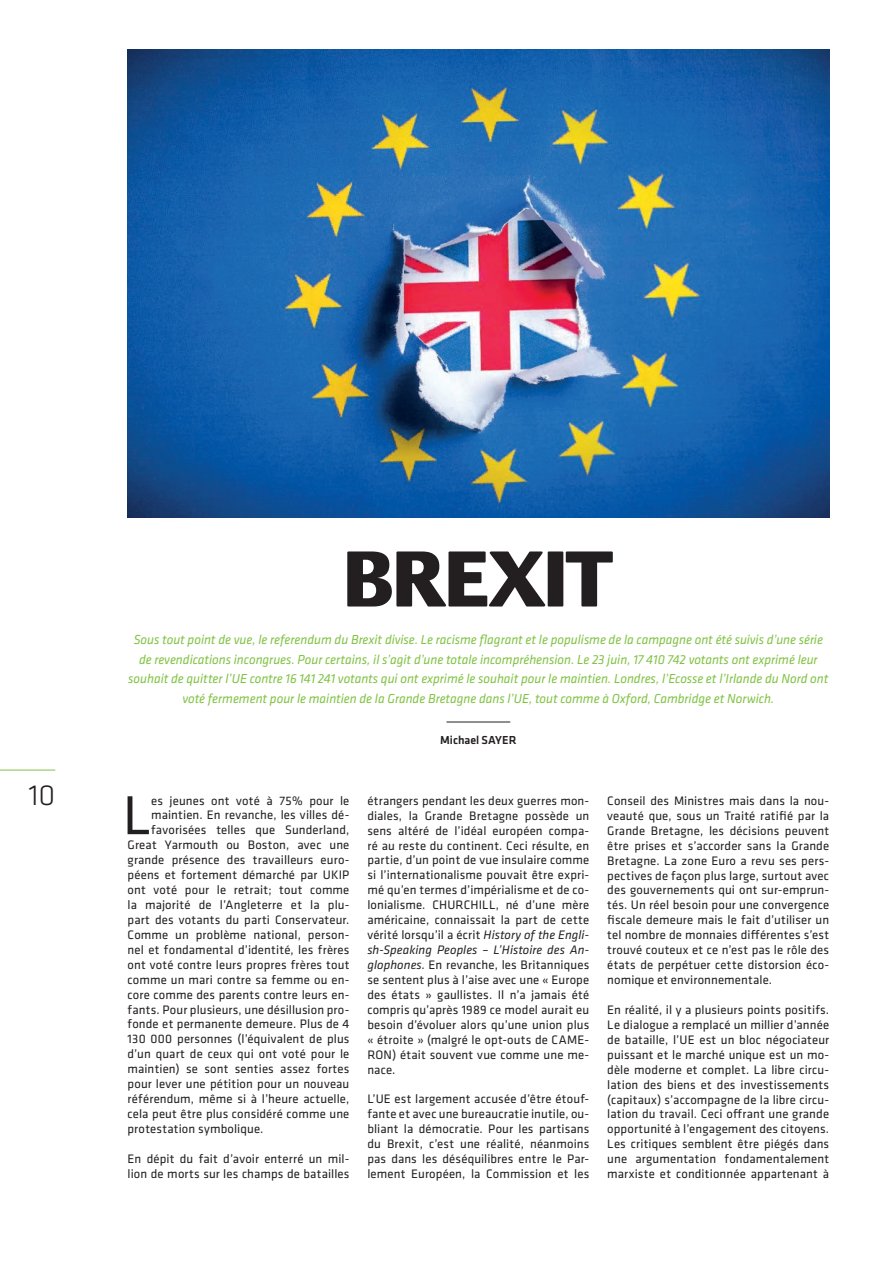
<style>
.page{position:relative;width:893px;height:1263px;background:#fff}
.page>*{position:absolute;margin:0;border:0;box-sizing:border-box;transform-origin:0 0}
.t1{font:800 82.5px "Praxis";letter-spacing:-.01em;color:#231f20}
.t2{font:56.85px "Klavika";color:#231f20}
.t3{font:300 30px "Klavika";color:#231f20}
.t4{font:italic 13.5px/19.5px "Klavika";letter-spacing:-.005em;color:#7fc241;text-align:center}
.t5{font:12.75px/15px "Klavika";letter-spacing:.01em;color:#231f20;text-align:justify}
.t6{font:500 12px "Klavika";color:#231f20}
.s1{font-style:italic}
</style>
<div class="page">
<hr style="left:0;top:770px;width:55px;height:1px;background:#7fc241">
<hr style="left:446px;top:722px;width:64px;height:1px;background:#231f20">
<img style="left:128px;top:50px;width:701px;height:468px">
<h3 class="t3" style="left:29px;top:779px;width:28px">10</h3>
<h1 class="t1" style="left:344px;top:533px;width:270px">BREXIT</h1>
<p class="t4" style="left:128px;top:630px;width:702px">Sous tout point de vue, le referendum du Brexit divise. Le racisme flagrant et le populisme de la campagne ont été suivis d’une série de revendications incongrues. Pour certains, il s’agit d’une totale incompréhension. Le 23 juin, 17 410 742 votants ont exprimé leur souhait de quitter l’UE contre 16 141 241 votants qui ont exprimé le souhait pour le maintien. Londres, l’Ecosse et l’Irlande du Nord ont voté fermement pour le maintien de la Grande Bretagne dans l’UE, tout comme à Oxford, Cambridge et Norwich.</p>
<p class="t6" style="left:440px;top:733px;width:78px">Michael SAYER</p>
<h2 class="t2" style="left:123px;top:784px;width:30px">L</h2>
<p class="t5" style="left:151px;top:793px;width:200px">es jeunes ont voté à 75% pour le</p>
<p class="t5" style="left:151px;top:808px;width:200px">maintien. En revanche, les villes dé-</p>
<p class="t5" style="left:151px;top:823px;width:200px">favorisées telles que Sunderland,</p>
<p class="t5" style="left:128px;top:838px;width:223px">Great Yarmouth ou Boston, avec une</p>
<p class="t5" style="left:128px;top:852px;width:223px">grande présence des travailleurs euro-</p>
<p class="t5" style="left:128px;top:867px;width:223px">péens et fortement démarché par UKIP</p>
<p class="t5" style="left:128px;top:882px;width:223px">ont voté pour le retrait; tout comme</p>
<p class="t5" style="left:128px;top:897px;width:223px">la majorité de l’Angleterre et la plu-</p>
<p class="t5" style="left:128px;top:912px;width:223px">part des votants du parti Conservateur.</p>
<p class="t5" style="left:128px;top:927px;width:223px">Comme un problème national, person-</p>
<p class="t5" style="left:128px;top:942px;width:223px">nel et fondamental d’identité, les frères</p>
<p class="t5" style="left:128px;top:957px;width:223px">ont voté contre leurs propres frères tout</p>
<p class="t5" style="left:128px;top:972px;width:223px">comme un mari contre sa femme ou en-</p>
<p class="t5" style="left:128px;top:987px;width:223px">core comme des parents contre leurs en-</p>
<p class="t5" style="left:128px;top:1002px;width:223px">fants. Pour plusieurs, une désillusion pro-</p>
<p class="t5" style="left:128px;top:1017px;width:223px">fonde et permanente demeure. Plus de 4</p>
<p class="t5" style="left:128px;top:1032px;width:223px">130 000 personnes (l’équivalent de plus</p>
<p class="t5" style="left:128px;top:1047px;width:223px">d’un quart de ceux qui ont voté pour le</p>
<p class="t5" style="left:128px;top:1062px;width:223px">maintien) se sont senties assez fortes</p>
<p class="t5" style="left:128px;top:1077px;width:223px">pour lever une pétition pour un nouveau</p>
<p class="t5" style="left:128px;top:1092px;width:223px">référendum, même si à l’heure actuelle,</p>
<p class="t5" style="left:128px;top:1107px;width:223px">cela peut être plus considéré comme une</p>
<p class="t5" style="left:128px;top:1121px;width:137px">protestation symbolique.</p>
<p class="t5" style="left:128px;top:1151px;width:223px">En dépit du fait d’avoir enterré un mil&shy;lion de morts sur les champs de batailles</p>
<p class="t5" style="left:367px;top:793px;width:223px">étrangers pendant les deux guerres mon&shy;diales, la Grande Bretagne possède un sens altéré de l’idéal européen compa&shy;ré au reste du continent. Ceci résulte, en partie, d’un point de vue insulaire comme si l’internationalisme pouvait être expri&shy;mé qu’en termes d’impérialisme et de co&shy;lonialisme. CHURCHILL, né d’une mère américaine, connaissait la part de cette vérité lorsqu’il a écrit <span class="s1">History of the Engli&shy;sh-Speaking Peoples</span> – <span class="s1">L’Histoire des An&shy;glophones</span>. En revanche, les Britanniques se sentent plus à l’aise avec une « Europe des états » gaullistes. Il n’a jamais été compris qu’après 1989 ce model aurait eu besoin d’évoluer alors qu’une union plus « étroite » (malgré le opt-outs de CAME-RON) était souvent vue comme une me&shy;nace.</p>
<p class="t5" style="left:367px;top:1092px;width:223px">L’UE est largement accusée d’être étouf&shy;fante et avec une bureaucratie inutile, ou&shy;bliant la démocratie. Pour les partisans du Brexit, c’est une réalité, néanmoins pas dans les déséquilibres entre le Par&shy;lement Européen, la Commission et les</p>
<p class="t5" style="left:607px;top:793px;width:223px">Conseil des Ministres mais dans la nou&shy;veauté que, sous un Traité ratifié par la Grande Bretagne, les décisions peuvent être prises et s’accorder sans la Grande Bretagne. La zone Euro a revu ses pers&shy;pectives de façon plus large, surtout avec des gouvernements qui ont sur-emprun&shy;tés. Un réel besoin pour une convergence fiscale demeure mais le fait d’utiliser un tel nombre de monnaies différentes s’est trouvé couteux et ce n’est pas le rôle des états de perpétuer cette distorsion éco&shy;nomique et environnementale.</p>
<p class="t5" style="left:607px;top:1002px;width:223px">En réalité, il y a plusieurs points positifs.<br>Le dialogue a remplacé un millier d’année de bataille, l’UE est un bloc négociateur puissant et le marché unique est un mo&shy;dèle moderne et complet. La libre circu&shy;lation des biens et des investissements (capitaux) s’accompagne de la libre circu&shy;lation du travail. Ceci offrant une grande opportunité à l’engagement des citoyens.<br>Les critiques semblent être piégés dans une argumentation fondamentalement marxiste et conditionnée appartenant à</p>
</div>
